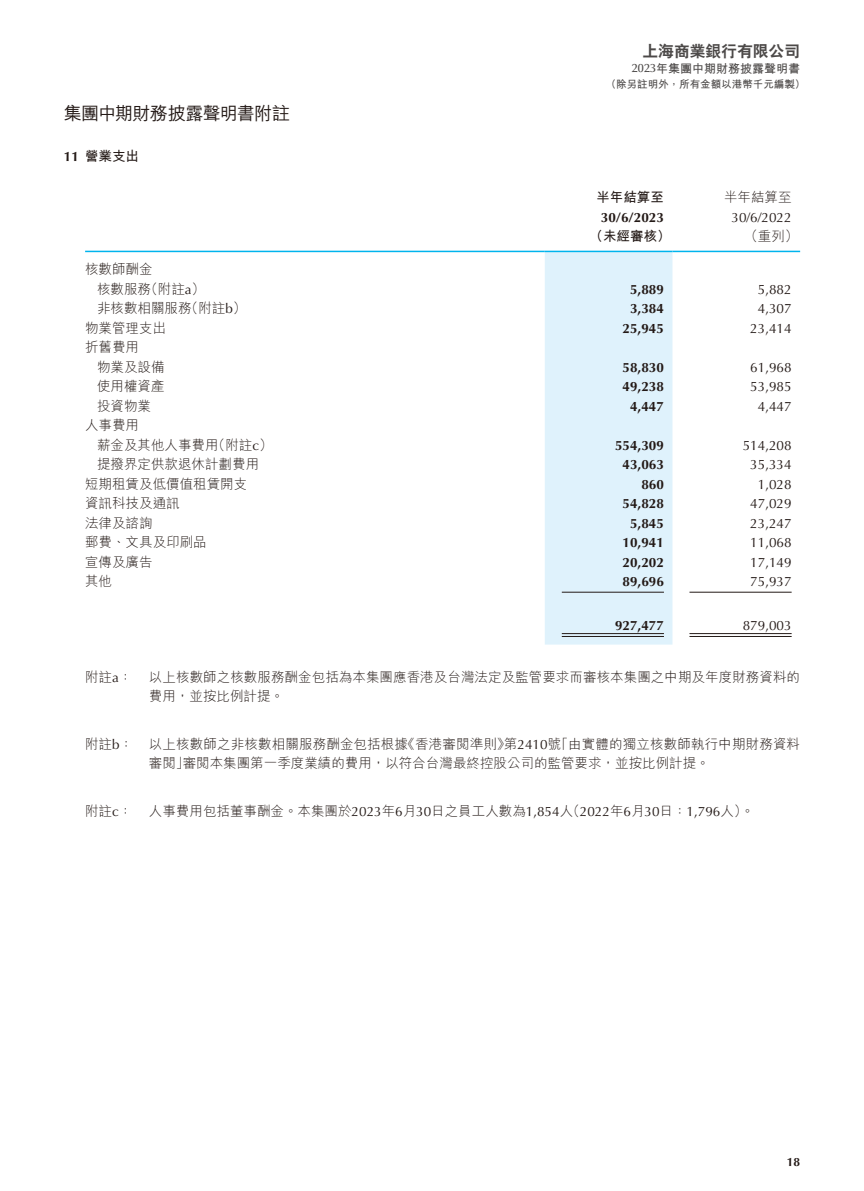
<style>
.page{position:relative;width:864px;height:1191px;background:#fff}
.page>*{position:absolute;margin:0;border:0;box-sizing:border-box;transform-origin:0 0}
.t1{font:18px "M Hei HK Medium E Ten B5 H";letter-spacing:-.04em;color:#231916}
.t2{font:15.75px "C Hei 2 HK Xbold E Ten B5 H";color:#4c4948}
.t3{font:13.5px/19.5px "M Hei HK Light E Ten B5 H";color:#231916}
.t4{font:13.5px "Optima LT Std";color:#231916}
.t5{font:700 13.5px "Optima LT Std";color:#231916}
.t6{font:13.5px "M Hei HK Bold E Ten B5 H";color:#231916}
.t7{font:12px "M Hei HK Bold E Ten B5 H";color:#4c4948}
.t8{font:700 12px "Optima LT Std";color:#231916}
.t9{font:10.5px "M Hei HK Bold E Ten B5 H";color:#4c4948}
.s1{font-family:"Optima LT Std";font-weight:700}
.s2{font-family:"Optima LT Std"}
.s3{font-family:"Optima LT Std";font-weight:500}
</style>
<div class="page">
<div style="left:544px;top:252px;width:128px;height:392px;background:#dff2fc"></div>
<hr style="left:85px;top:251px;width:459px;height:1px;background:#00b4ed">
<hr style="left:544px;top:251px;width:128px;height:1px;background:#00b4ed">
<hr style="left:672px;top:251px;width:127px;height:1px;background:#00b4ed">
<hr style="left:561px;top:592px;width:102px;height:1px;background:#231916">
<hr style="left:689px;top:592px;width:102px;height:1px;background:#231916">
<hr style="left:561px;top:633px;width:102px;height:1px;background:#231916">
<hr style="left:561px;top:636px;width:102px;height:1px;background:#231916">
<hr style="left:689px;top:633px;width:102px;height:1px;background:#231916">
<hr style="left:689px;top:636px;width:102px;height:1px;background:#231916">
<h1 class="t1" style="left:64px;top:107px;width:227px">集團中期財務披露聲明書附註</h1>
<p class="t6" style="left:64px;top:151px;width:77px"><span class="s1">11</span> 營業支出</p>
<p class="t3" style="left:97px;top:261px;width:109px;text-indent:-12px">核數師酬金<br>核數服務（附註<span class="s2">a</span>）</p>
<p class="t2" style="left:642px;top:45px;width:159px">上海商業銀行有限公司</p>
<p class="t7" style="left:631px;top:64px;width:169px"><span class="s3">2023</span>年集團中期財務披露聲明書</p>
<p class="t9" style="left:605px;top:80px;width:201px">（除另註明外，所有金額以港幣千元編製）</p>
<p class="t6" style="left:596px;top:192px;width:69px">半年結算至</p>
<p class="t5" style="left:600px;top:210px;width:65px">30/6/2023</p>
<p class="t6" style="left:589px;top:231px;width:82px">（未經審核）</p>
<p class="t3" style="left:723px;top:189px;width:69px">半年結算至</p>
<p class="t4" style="left:731px;top:210px;width:62px">30/6/2022</p>
<p class="t3" style="left:744px;top:228px;width:55px">（重列）</p>
<p class="t5" style="left:630px;top:282px;width:35px">5,889</p>
<p class="t4" style="left:757px;top:282px;width:35px">5,882</p>
<p class="t3" style="left:97px;top:300px;width:151px">非核數相關服務（附註<span class="s2">b</span>）</p>
<p class="t5" style="left:630px;top:302px;width:35px">3,384</p>
<p class="t4" style="left:757px;top:302px;width:35px">4,307</p>
<p class="t3" style="left:85px;top:320px;width:82px">物業管理支出</p>
<p class="t5" style="left:622px;top:321px;width:43px">25,945</p>
<p class="t4" style="left:750px;top:321px;width:43px">23,414</p>
<p class="t3" style="left:97px;top:339px;width:69px;text-indent:-12px">折舊費用<br>物業及設備</p>
<p class="t5" style="left:622px;top:360px;width:43px">58,830</p>
<p class="t4" style="left:750px;top:360px;width:43px">61,968</p>
<p class="t3" style="left:97px;top:378px;width:69px">使用權資產</p>
<p class="t5" style="left:622px;top:380px;width:43px">49,238</p>
<p class="t4" style="left:750px;top:380px;width:43px">53,985</p>
<p class="t3" style="left:97px;top:398px;width:55px">投資物業</p>
<p class="t5" style="left:630px;top:399px;width:35px">4,447</p>
<p class="t4" style="left:757px;top:399px;width:35px">4,447</p>
<p class="t3" style="left:97px;top:417px;width:177px;text-indent:-12px">人事費用<br>薪金及其他人事費用（附註<span class="s2">c</span>）</p>
<p class="t5" style="left:615px;top:438px;width:50px">554,309</p>
<p class="t4" style="left:742px;top:438px;width:50px">514,208</p>
<p class="t3" style="left:97px;top:456px;width:163px">提撥界定供款退休計劃費用</p>
<p class="t5" style="left:622px;top:458px;width:43px">43,063</p>
<p class="t4" style="left:750px;top:458px;width:43px">35,334</p>
<p class="t3" style="left:85px;top:476px;width:163px">短期租賃及低價值租賃開支</p>
<p class="t5" style="left:641px;top:477px;width:24px">860</p>
<p class="t4" style="left:757px;top:477px;width:35px">1,028</p>
<p class="t3" style="left:85px;top:495px;width:96px">資訊科技及通訊</p>
<p class="t5" style="left:622px;top:497px;width:43px">54,828</p>
<p class="t4" style="left:750px;top:497px;width:43px">47,029</p>
<p class="t3" style="left:85px;top:515px;width:69px">法律及諮詢</p>
<p class="t5" style="left:630px;top:516px;width:35px">5,845</p>
<p class="t4" style="left:750px;top:516px;width:43px">23,247</p>
<p class="t3" style="left:85px;top:534px;width:123px">郵費、文具及印刷品</p>
<p class="t5" style="left:622px;top:536px;width:43px">10,941</p>
<p class="t4" style="left:750px;top:536px;width:43px">11,068</p>
<p class="t3" style="left:85px;top:554px;width:69px">宣傳及廣告</p>
<p class="t5" style="left:622px;top:555px;width:43px">20,202</p>
<p class="t4" style="left:750px;top:555px;width:43px">17,149</p>
<p class="t3" style="left:85px;top:573px;width:28px">其他</p>
<p class="t5" style="left:622px;top:575px;width:43px">89,696</p>
<p class="t4" style="left:750px;top:575px;width:43px">75,937</p>
<p class="t5" style="left:615px;top:618px;width:50px">927,477</p>
<p class="t4" style="left:742px;top:618px;width:50px">879,003</p>
<p class="t3" style="left:149px;top:669px;width:652px;text-indent:-64px">附註<span class="s2">a</span>： 以上核數師之核數服務酬金包括為本集團應香港及台灣法定及監管要求而審核本集團之中期及年度財務資料的費用，並按比例計提。</p>
<p class="t3" style="left:149px;top:736px;width:652px;text-indent:-64px">附註<span class="s2">b</span>： 以上核數師之非核數相關服務酬金包括根據《香港審閱準則》第<span class="s2">2410</span>號「由實體的獨立核數師執行中期財務資料審閱」審閱本集團第一季度業績的費用，以符合台灣最終控股公司的監管要求，並按比例計提。</p>
<p class="t3" style="left:85px;top:803px;width:670px">附註<span class="s2">c</span>： 人事費用包括董事酬金。本集團於<span class="s2">2023</span>年<span class="s2">6</span>月<span class="s2">30</span>日之員工人數為<span class="s2">1,854</span>人（<span class="s2">2022</span>年<span class="s2">6</span>月<span class="s2">30</span>日：<span class="s2">1,796</span>人）。</p>
<p class="t8" style="left:786px;top:1155px;width:15px">18</p>
</div>
